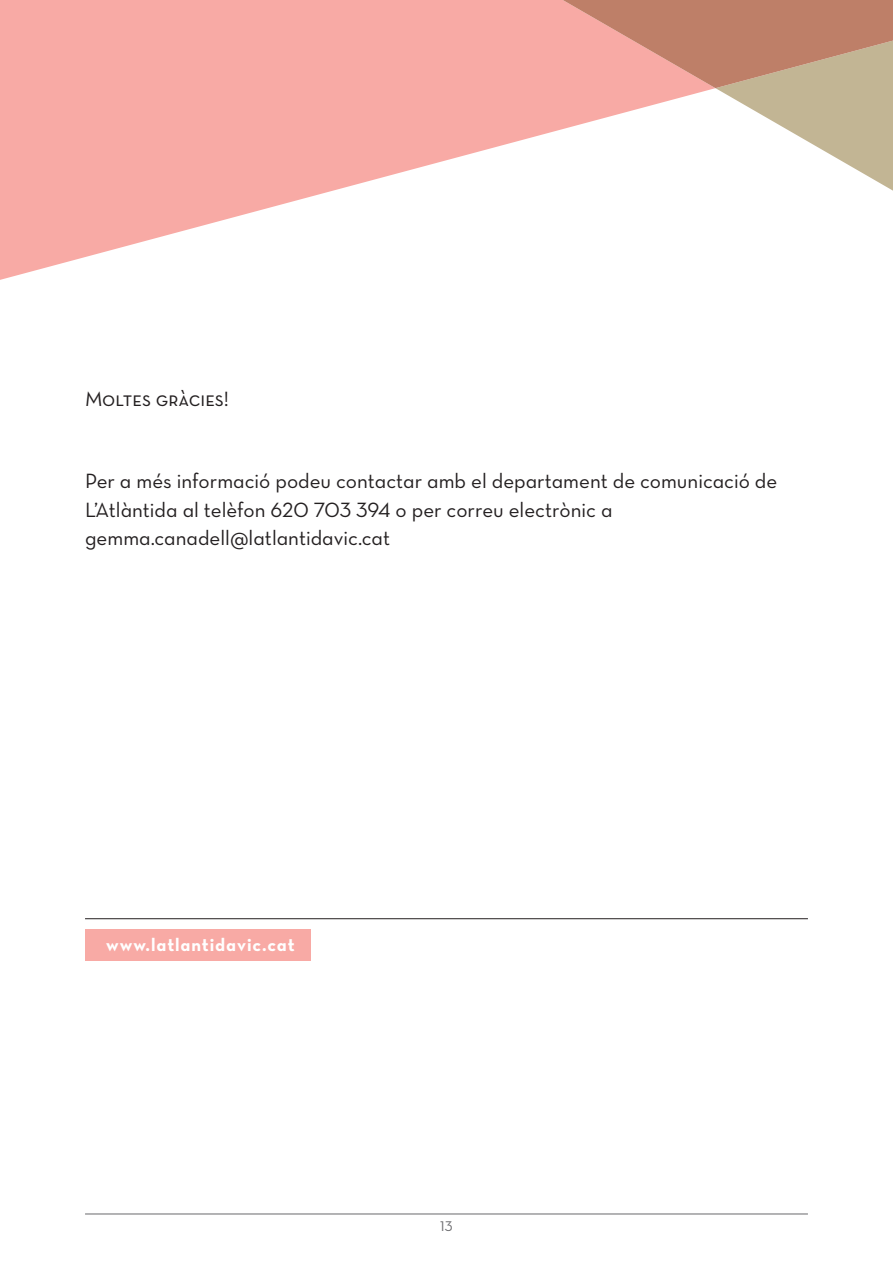
<style>
.page{position:relative;width:893px;height:1263px;background:#fff}
.page>*{position:absolute;margin:0;border:0;box-sizing:border-box;transform-origin:0 0}
.t1{font:21px/28.5px "Neutra Text Book Alt";color:#231f20}
.t2{font:21px "Neutra Text Book SC Alt";color:#231f20}
.t3{font:18.3px "Neutra Text Bold Alt";letter-spacing:.05em;color:#fff}
.t4{font:14.25px "Neutra Text Book Alt";color:#69696c}
</style>
<div class="page">
<svg style="left:0;top:0;width:563px;height:280px;fill:#f8aaa5"></svg>
<svg style="left:563px;top:0;width:330px;height:191px"></svg>
<hr style="left:85px;top:918px;width:723px;height:1px;background:#231f20">
<div style="left:85px;top:929px;width:225px;height:32px;background:#f8aaa5"></div>
<hr style="left:85px;top:1214px;width:723px;height:1px;background:#69696c">
<p class="t2" style="left:85px;top:386px;width:145px">Moltes gràcies!</p>
<p class="t1" style="left:85px;top:467px;width:694px">Per a més informació podeu contactar amb el departament de comunicació de<br>L’Atlàntida al telèfon 620 703 394 o per correu electrònic a gemma.canadell@latlantidavic.cat</p>
<p class="t3" style="left:106px;top:933px;width:190px">www.latlantidavic.cat</p>
<p class="t4" style="left:440px;top:1217px;width:14px">13</p>
</div>
